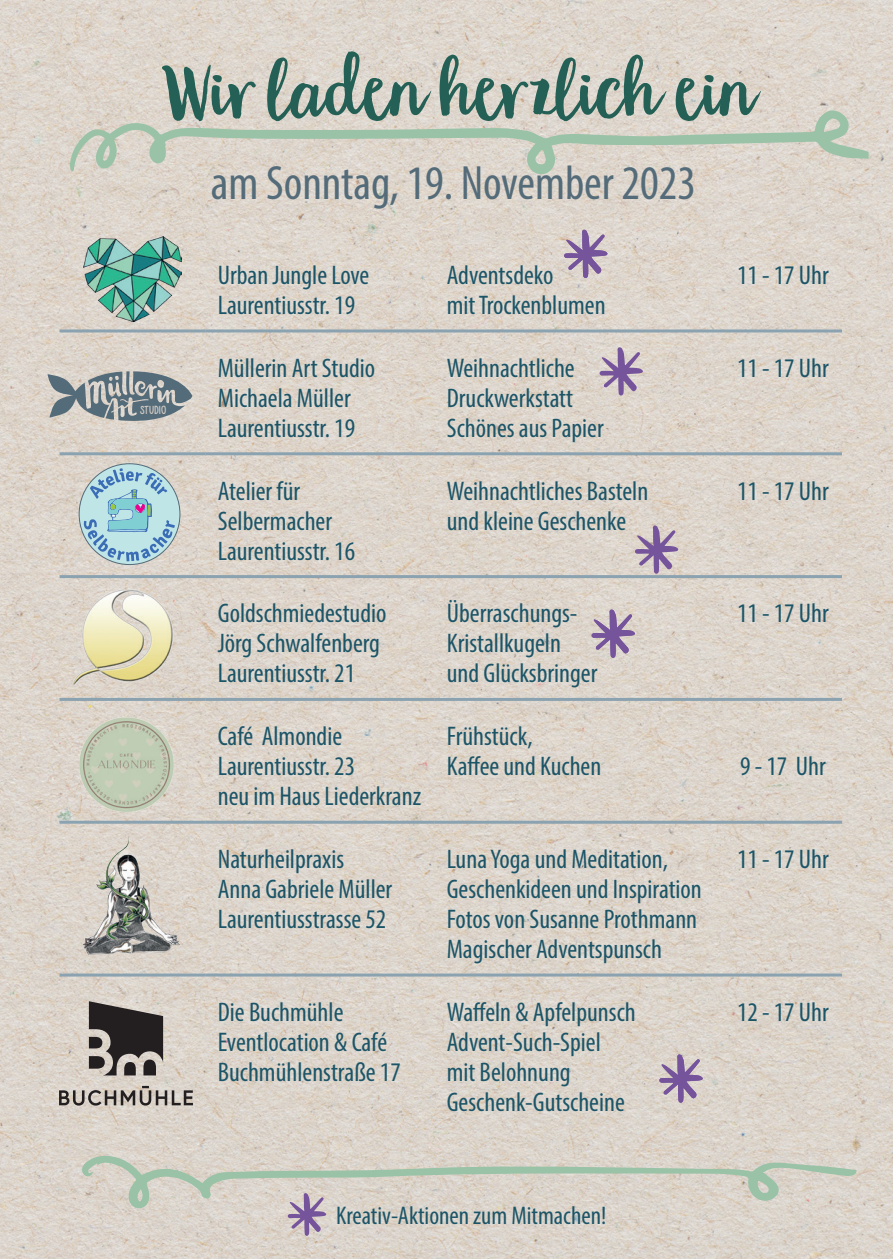
<style>
.page{position:relative;width:893px;height:1259px;background:#fff}
.page>*{position:absolute;margin:0;border:0;box-sizing:border-box;transform-origin:0 0}
.t1{font:85.5px "Garden Grown";color:#246055}
.t2{font:condensed 48.3px "Myriad Pro";color:#546b79}
.t3{font:condensed 27px/30px "Myriad Pro";color:#1c5568}
.t4{font:condensed 25.5px "Myriad Pro";color:#1c5568}
.t5{font:condensed 12px "SD Sans";color:#d2cbc3}
</style>
<div class="page">
<img style="left:0;top:0;width:893px;height:1259px">
<hr style="left:60px;top:329px;width:146px;height:3px;background:#8ba2b0">
<hr style="left:206px;top:329px;width:229px;height:3px;background:#8ba2b0">
<hr style="left:435px;top:329px;width:289px;height:3px;background:#8ba2b0">
<hr style="left:724px;top:329px;width:118px;height:3px;background:#8ba2b0">
<hr style="left:60px;top:452px;width:146px;height:3px;background:#8ba2b0">
<hr style="left:206px;top:452px;width:229px;height:3px;background:#8ba2b0">
<hr style="left:435px;top:452px;width:289px;height:3px;background:#8ba2b0">
<hr style="left:724px;top:452px;width:118px;height:3px;background:#8ba2b0">
<hr style="left:60px;top:575px;width:146px;height:3px;background:#8ba2b0">
<hr style="left:206px;top:575px;width:229px;height:3px;background:#8ba2b0">
<hr style="left:435px;top:575px;width:289px;height:3px;background:#8ba2b0">
<hr style="left:724px;top:575px;width:118px;height:3px;background:#8ba2b0">
<hr style="left:60px;top:698px;width:146px;height:3px;background:#8ba2b0">
<hr style="left:206px;top:698px;width:229px;height:3px;background:#8ba2b0">
<hr style="left:435px;top:698px;width:289px;height:3px;background:#8ba2b0">
<hr style="left:724px;top:698px;width:118px;height:3px;background:#8ba2b0">
<hr style="left:60px;top:820px;width:146px;height:3px;background:#8ba2b0">
<hr style="left:206px;top:820px;width:229px;height:3px;background:#8ba2b0">
<hr style="left:435px;top:820px;width:289px;height:3px;background:#8ba2b0">
<hr style="left:724px;top:820px;width:118px;height:3px;background:#8ba2b0">
<hr style="left:60px;top:973px;width:146px;height:3px;background:#8ba2b0">
<hr style="left:206px;top:973px;width:229px;height:3px;background:#8ba2b0">
<hr style="left:435px;top:973px;width:289px;height:3px;background:#8ba2b0">
<hr style="left:724px;top:973px;width:118px;height:3px;background:#8ba2b0">
<svg style="left:48px;top:371px;width:144px;height:51px"></svg>
<svg style="left:70px;top:109px;width:799px;height:67px;fill:#dcd4ca"></svg>
<svg style="left:599px;top:347px;width:44px;height:48px"></svg>
<svg style="left:635px;top:525px;width:43px;height:49px"></svg>
<svg style="left:591px;top:609px;width:44px;height:49px"></svg>
<svg style="left:659px;top:1054px;width:44px;height:48px"></svg>
<svg style="left:564px;top:230px;width:44px;height:48px"></svg>
<svg style="left:82px;top:1155px;width:775px;height:81px"></svg>
<img style="left:70px;top:588px;width:109px;height:98px">
<svg style="left:89px;top:1001px;width:74px;height:74px"></svg>
<svg style="left:59px;top:1086px;width:134px;height:19px"></svg>
<img style="left:78px;top:834px;width:104px;height:124px">
<img style="left:79px;top:717px;width:95px;height:95px">
<svg style="left:79px;top:464px;width:101px;height:100px"></svg>
<svg style="left:84px;top:468px;width:91px;height:93px"></svg>
<img style="left:83px;top:236px;width:99px;height:85px">
<p class="t1" style="left:167px;top:36px;width:589px">Wir laden herzlich ein</p>
<p class="t5" style="left:140px;top:403px;width:28px">Studio</p>
<p class="t2" style="left:211px;top:154px;width:487px">am Sonntag, 19. November 2023</p>
<p class="t3" style="left:218px;top:260px;width:153px">Urban Jungle Love<br>Laurentiusstr. 19</p>
<p class="t3" style="left:447px;top:260px;width:108px">Adventsdeko</p>
<p class="t3" style="left:447px;top:290px;width:160px">mit Trockenblumen</p>
<p class="t3" style="left:218px;top:352px;width:159px">Müllerin Art Studio<br>Michaela Müller<br>Laurentiusstr. 19</p>
<p class="t3" style="left:447px;top:352px;width:129px">Weihnachtliche<br>Druckwerkstatt</p>
<p class="t3" style="left:447px;top:412px;width:158px">Schönes aus Papier</p>
<p class="t3" style="left:737px;top:260px;width:93px">11 - 17 Uhr</p>
<p class="t3" style="left:737px;top:352px;width:93px">11 - 17 Uhr</p>
<p class="t3" style="left:218px;top:475px;width:139px">Atelier für<br>Selbermacher<br>Laurentiusstr. 16</p>
<p class="t3" style="left:447px;top:475px;width:203px">Weihnachtliches Basteln und kleine Geschenke</p>
<p class="t3" style="left:737px;top:475px;width:93px">11 - 17 Uhr</p>
<p class="t3" style="left:218px;top:598px;width:170px">Goldschmiedestudio<br>Jörg Schwalfenberg<br>Laurentiusstr. 21</p>
<p class="t3" style="left:447px;top:598px;width:132px">Überraschungs-</p>
<p class="t3" style="left:447px;top:628px;width:116px">Kristallkugeln</p>
<p class="t3" style="left:447px;top:658px;width:152px">und Glücksbringer</p>
<p class="t3" style="left:737px;top:598px;width:93px">11 - 17 Uhr</p>
<p class="t3" style="left:218px;top:721px;width:205px">Café Almondie<br>Laurentiusstr. 23<br>neu im Haus Liederkranz</p>
<p class="t3" style="left:447px;top:721px;width:87px">Frühstück,</p>
<p class="t3" style="left:447px;top:751px;width:156px">Kaffee und Kuchen</p>
<p class="t3" style="left:740px;top:751px;width:87px">9 - 17 Uhr</p>
<p class="t3" style="left:218px;top:843px;width:128px">Naturheilpraxis</p>
<p class="t3" style="left:218px;top:873px;width:176px">Anna Gabriele Müller</p>
<p class="t3" style="left:218px;top:903px;width:170px">Laurentiusstrasse 52</p>
<p class="t3" style="left:218px;top:996px;width:127px">Die Buchmühle</p>
<p class="t3" style="left:218px;top:1026px;width:171px">Eventlocation &amp; Café</p>
<p class="t3" style="left:218px;top:1056px;width:184px">Buchmühlenstraße 17</p>
<p class="t3" style="left:447px;top:843px;width:223px">Luna Yoga und Meditation,</p>
<p class="t3" style="left:447px;top:873px;width:257px">Geschenkideen und Inspiration</p>
<p class="t3" style="left:447px;top:903px;width:252px">Fotos von Susanne Prothmann</p>
<p class="t3" style="left:447px;top:933px;width:217px">Magischer Adventspunsch</p>
<p class="t3" style="left:737px;top:843px;width:93px">11 - 17 Uhr</p>
<p class="t3" style="left:447px;top:996px;width:190px">Waffeln &amp; Apfelpunsch<br>Advent-Such-Spiel mit Belohnung<br>Geschenk-Gutscheine</p>
<p class="t3" style="left:737px;top:996px;width:93px">12 - 17 Uhr</p>
<p class="t4" style="left:336px;top:1200px;width:272px">Kreativ-Aktionen zum Mitmachen!</p>
</div>
